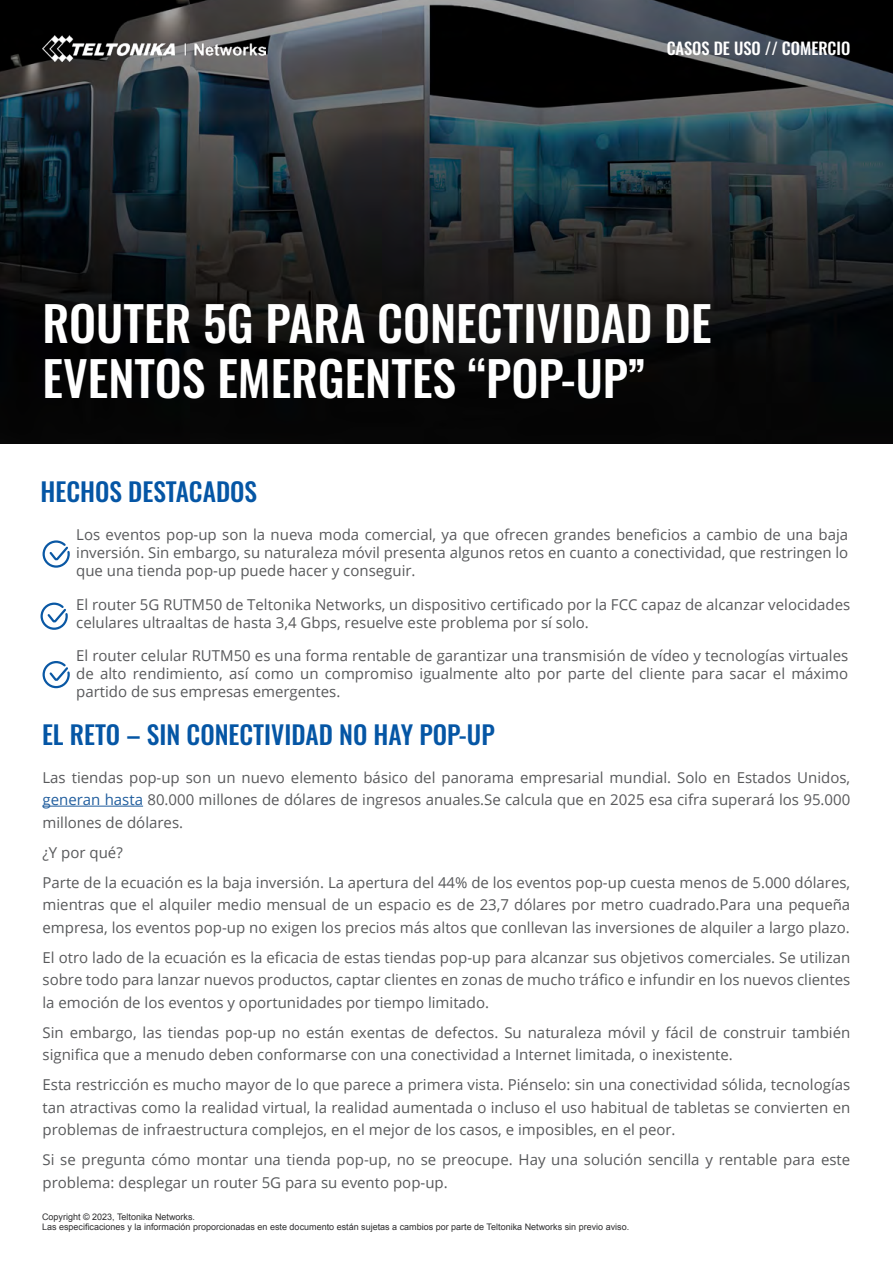
<style>
.page{position:relative;width:893px;height:1263px;background:#fff}
.page>*{position:absolute;margin:0;border:0;box-sizing:border-box;transform-origin:0 0}
.t1{font:500 48px/55.5px "Oswald";color:#fff}
.t2{font:500 25.5px "Oswald";color:#0556a5}
.t3{font:500 16.5px "Oswald";color:#fff}
.t4{font:15px/22.5px "Open Sans";color:#58595b;text-align:justify}
.t5{font:9px/10.1px "Arial";color:#2e2e2f}
.s1{color:#215e9e}
</style>
<div class="page">
<img style="left:0;top:0;width:893px;height:443px">
<hr style="left:43px;top:806px;width:100px;height:1px;background:#215e9e">
<img style="left:42px;top:35px;width:223px;height:26px">
<svg style="left:42px;top:540px;width:28px;height:28px"></svg>
<svg style="left:40px;top:602px;width:28px;height:28px"></svg>
<svg style="left:42px;top:661px;width:28px;height:28px"></svg>
<p class="t3" style="left:667px;top:40px;width:185px">CASOS DE USO // COMERCIO</p>
<h1 class="t1" style="left:43px;top:298px;width:670px">ROUTER 5G PARA CONECTIVIDAD DE<br>EVENTOS EMERGENTES “POP-UP”</h1>
<h2 class="t2" style="left:41px;top:478px;width:218px">HECHOS DESTACADOS</h2>
<p class="t4" style="left:76px;top:525px;width:774px;line-height:18px">Los eventos pop-up son la nueva moda comercial, ya que ofrecen grandes beneficios a cambio de una baja inversión. Sin embargo, su naturaleza móvil presenta algunos retos en cuanto a conectividad, que restringen lo que una tienda pop-up puede hacer y conseguir.</p>
<p class="t4" style="left:76px;top:595px;width:775px;line-height:18px">El router 5G RUTM50 de Teltonika Networks, un dispositivo certificado por la FCC capaz de alcanzar velocidades celulares ultraaltas de hasta 3,4 Gbps, resuelve este problema por sí solo.</p>
<p class="t4" style="left:76px;top:646px;width:774px;line-height:18px">El router celular RUTM50 es una forma rentable de garantizar una transmisión de vídeo y tecnologías virtuales de alto rendimiento, así como un compromiso igualmente alto por parte del cliente para sacar el máximo partido de sus empresas emergentes.</p>
<h2 class="t2" style="left:42px;top:721px;width:454px">EL RETO – SIN CONECTIVIDAD NO HAY POP-UP</h2>
<p class="t4" style="left:43px;top:765px;width:809px">Las tiendas pop-up son un nuevo elemento básico del panorama empresarial mundial. Solo en Estados Unidos, <span class="s1">generan hasta</span> 80.000 millones de dólares de ingresos anuales.Se calcula que en 2025 esa cifra superará los 95.000 millones de dólares.</p>
<p class="t4" style="left:43px;top:837px;width:809px;line-height:30px">¿Y por qué?<br>Parte de la ecuación es la baja inversión. La apertura del 44% de los eventos pop-up cuesta menos de 5.000 dólares,</p>
<p class="t4" style="left:43px;top:893px;width:809px">mientras que el alquiler medio mensual de un espacio es de 23,7 dólares por metro cuadrado.Para una pequeña empresa, los eventos pop-up no exigen los precios más altos que conllevan las inversiones de alquiler a largo plazo.</p>
<p class="t4" style="left:43px;top:945px;width:809px">El otro lado de la ecuación es la eficacia de estas tiendas pop-up para alcanzar sus objetivos comerciales. Se utilizan sobre todo para lanzar nuevos productos, captar clientes en zonas de mucho tráfico e infundir en los nuevos clientes la emoción de los eventos y oportunidades por tiempo limitado.</p>
<p class="t4" style="left:43px;top:1020px;width:809px">Sin embargo, las tiendas pop-up no están exentas de defectos. Su naturaleza móvil y fácil de construir también significa que a menudo deben conformarse con una conectividad a Internet limitada, o inexistente.</p>
<p class="t4" style="left:43px;top:1073px;width:809px">Esta restricción es mucho mayor de lo que parece a primera vista. Piénselo: sin una conectividad sólida, tecnologías tan atractivas como la realidad virtual, la realidad aumentada o incluso el uso habitual de tabletas se convierten en problemas de infraestructura complejos, en el mejor de los casos, e imposibles, en el peor.</p>
<p class="t4" style="left:43px;top:1148px;width:809px">Si se pregunta cómo montar una tienda pop-up, no se preocupe. Hay una solución sencilla y rentable para este problema: desplegar un router 5G para su evento pop-up.</p>
<p class="t5" style="left:42px;top:1212px;width:589px">Copyright © 2023, Teltonika Networks.<br>Las especificaciones y la información proporcionadas en este documento están sujetas a cambios por parte de Teltonika Networks sin previo aviso.</p>
</div>
